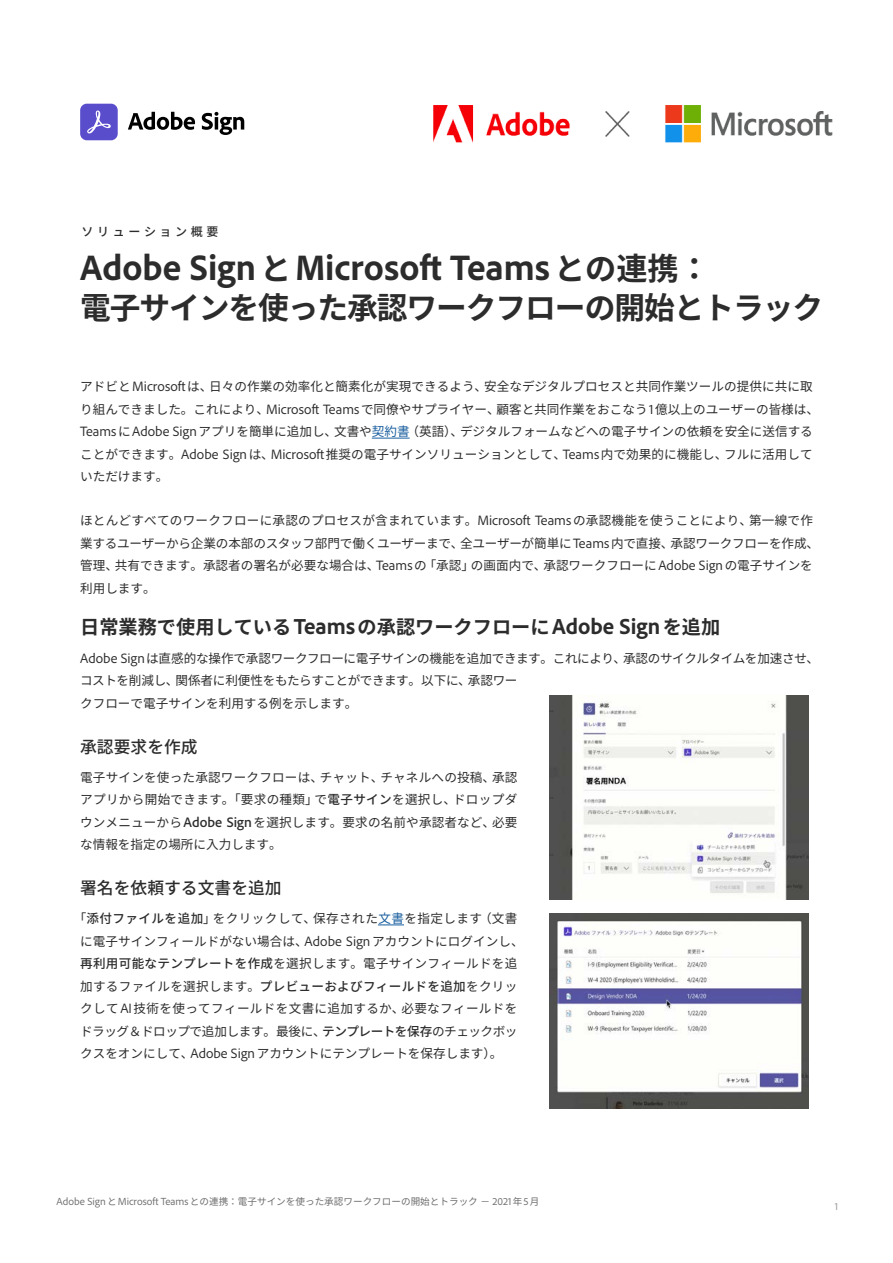
<style>
.page{position:relative;width:893px;height:1263px;background:#fff}
.page>*{position:absolute;margin:0;border:0;box-sizing:border-box;transform-origin:0 0}
.t1{font:800 31.2px "Adobe Clean Han";color:#2c2c2c}
.t2{font:800 30.75px "Adobe Clean Han";letter-spacing:-.035em;color:#2c2c2c}
.t3{font:800 19.2px "Adobe Clean Han";color:#2c2c2c}
.t4{font:700 16.8px "Adobe Clean Han";color:#2c2c2c}
.t5{font:12.6px/22.5px "Adobe Clean Han";color:#2c2c2c}
.t6{font:12.6px/22.5px "Adobe Clean Han";letter-spacing:-.02em;color:#2c2c2c}
.t7{font:700 12px "Adobe Clean Han";letter-spacing:.3em;color:#2c2c2c}
.t8{font:9.6px "Adobe Clean Han";color:#6e6e6e}
.t9{font:9.6px "Adobe Clean Han";color:#939698}
.s1{color:#175d9e}
.s2{font-weight:700}
</style>
<div class="page">
<hr style="left:372px;top:438px;width:38px;height:1px;background:#175d9e">
<svg style="left:378px;top:924px;width:26px;height:1px"></svg>
<img style="left:434px;top:106px;width:399px;height:36px">
<svg style="left:128px;top:112px;width:67px;height:18px"></svg>
<svg style="left:202px;top:112px;width:42px;height:23px"></svg>
<div style="left:80px;top:104px;width:38px;height:36px;background:#594dcc;border-radius:7px"></div>
<svg style="left:87px;top:111px;width:24px;height:22px"></svg>
<img style="left:550px;top:695px;width:258px;height:204px">
<img style="left:550px;top:913px;width:258px;height:195px">
<p class="t7" style="left:82px;top:225px;width:138px">ソリューション概要</p>
<h1 class="t1" style="left:80px;top:251px;width:631px">Adobe SignとMicrosoft Teamsとの連携：</h1>
<h2 class="t2" style="left:80px;top:290px;width:744px">電子サインを使った承認ワークフローの開始とトラック</h2>
<p class="t5" style="left:80px;top:376px;width:740px">アドビとMicrosoftは、日々の作業の効率化と簡素化が実現できるよう、安全なデジタルプロセスと共同作業ツールの提供に共に取り組んできました。これにより、Microsoft Teamsで同僚やサプライヤー、顧客と共同作業をおこなう1億以上のユーザーの皆様は、TeamsにAdobe Signアプリを簡単に追加し、文書や<span class="s1">契約書</span>（英語）、デジタルフォームなどへの電子サインの依頼を安全に送信することができます。Adobe Signは、Microsoft推奨の電子サインソリューションとして、Teams内で効果的に機能し、フルに活用していただけます。</p>
<p class="t5" style="left:80px;top:510px;width:740px">ほとんどすべてのワークフローに承認のプロセスが含まれています。Microsoft Teams の承認機能を使うことにより、第一線で作業するユーザーから企業の本部のスタッフ部門で働くユーザーまで、全ユーザーが簡単にTeams内で直接、承認ワークフローを作成、管理、共有できます。承認者の署名が必要な場合は、Teamsの「承認」の画面内で、承認ワークフローにAdobe Signの電子サインを利用します。</p>
<h3 class="t3" style="left:80px;top:616px;width:642px">日常業務で使用しているTeamsの承認ワークフローにAdobe Signを追加</h3>
<p class="t6" style="left:80px;top:647px;width:740px">Adobe Signは直感的な操作で承認ワークフローに電子サインの機能を追加できます。これにより、承認のサイクルタイムを加速させ、コストを削減し、関係者に利便性をもたらすことができます。以下に、承認ワー<br>クフローで電子サインを利用する例を示します。</p>
<h3 class="t4" style="left:80px;top:737px;width:119px">承認要求を作成</h3>
<p class="t5" style="left:80px;top:766px;width:439px;text-align:justify">電子サインを使った承認ワークフローは、チャット、チャネルへの投稿、承認アプリから開始できます。「要求の種類」で<span class="s2">電子サイン</span>を選択し、ドロップダウンメニューから<span class="s2">Adobe Sign</span>を選択します。要求の名前や承認者など、必要な情報を指定の場所に入力します。</p>
<h3 class="t4" style="left:80px;top:878px;width:203px">署名を依頼する文書を追加</h3>
<p class="t5" style="left:80px;top:907px;width:445px;text-indent:-6px">「<span class="s2">添付ファイルを追加</span>」をクリックして、保存された<span class="s1">文書</span>を指定します（文書に電子サインフィールドがない場合は、Adobe Signアカウントにログインし、<span class="s2">再利用可能なテンプレートを作成</span>を選択します。電子サインフィールドを追加するファイルを選択します。<span class="s2">プレビューおよびフィールドを追加</span>をクリックしてAI技術を使ってフィールドを文書に追加するか、必要なフィールドをドラッグ＆ドロップで追加します。最後に、<span class="s2">テンプレートを保存</span>のチェックボックスをオンにして、Adobe Signアカウントにテンプレートを保存します）。</p>
<p class="t8" style="left:56px;top:1196px;width:484px">Adobe SignとMicrosoft Teamsとの連携：電子サインを使った承認ワークフローの開始とトラック － 2021年5月</p>
<p class="t9" style="left:835px;top:1201px;width:5px">1</p>
</div>
